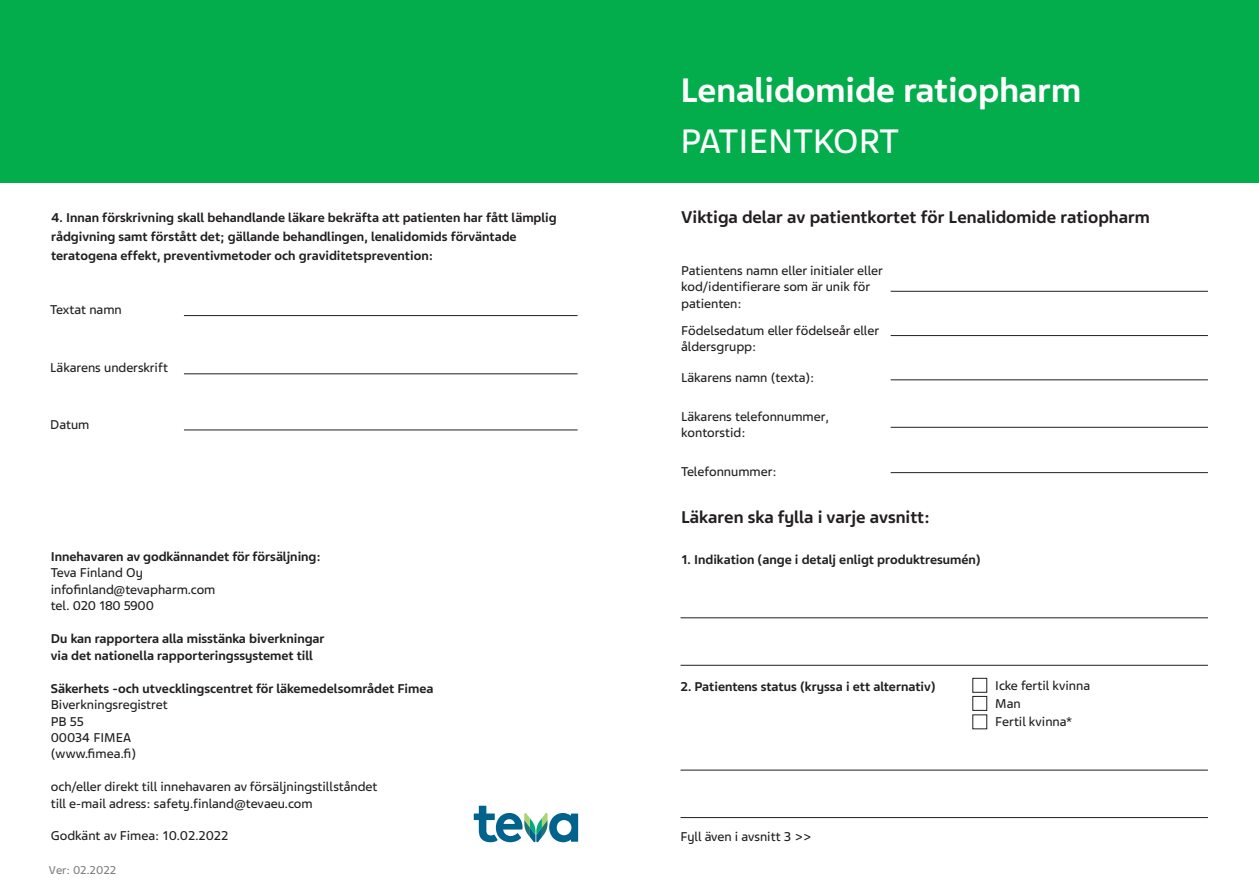
<style>
.page{position:relative;width:1259px;height:893px;background:#fff}
.page>*{position:absolute;margin:0;border:0;box-sizing:border-box;transform-origin:0 0}
.t1{font:700 36px "Teva Sans";color:#fff}
.t2{font:36px "Teva Sans";color:#fff}
.t3{font:700 18px "Teva Sans";color:#231f20}
.t4{font:13.5px/16.5px "Teva Sans";color:#231f20}
.t5{font:700 13.5px/16.5px "Teva Sans";color:#231f20}
.t6{font:12px "Teva Sans";color:#808080}
.s1{font-weight:700}
.s2{font-weight:400}
</style>
<div class="page">
<div style="left:0;top:0;width:671px;height:183px;background:#03ad4c"></div>
<div style="left:630px;top:0;width:629px;height:183px;background:#03ad4c"></div>
<hr style="left:184px;top:315px;width:393px;height:1px;background:#231f20">
<hr style="left:184px;top:430px;width:393px;height:1px;background:#231f20">
<hr style="left:184px;top:374px;width:393px;height:1px;background:#231f20">
<hr style="left:890px;top:291px;width:318px;height:1px;background:#231f20">
<hr style="left:890px;top:335px;width:318px;height:1px;background:#231f20">
<hr style="left:890px;top:380px;width:318px;height:1px;background:#231f20">
<hr style="left:680px;top:618px;width:528px;height:1px;background:#231f20">
<hr style="left:680px;top:770px;width:528px;height:1px;background:#231f20">
<hr style="left:890px;top:427px;width:318px;height:1px;background:#231f20">
<hr style="left:680px;top:665px;width:528px;height:1px;background:#231f20">
<hr style="left:680px;top:817px;width:528px;height:1px;background:#231f20">
<hr style="left:890px;top:472px;width:318px;height:1px;background:#231f20">
<div style="left:972px;top:696px;width:15px;height:15px;border:1px solid #231f20"></div>
<svg style="left:474px;top:806px;width:104px;height:36px"></svg>
<p class="t5" style="left:51px;top:208px;width:507px;line-height:19.2px">4. Innan förskrivning skall behandlande läkare bekräfta att patienten har fått lämplig rådgivning samt förstått det; gällande behandlingen, lenalidomids förväntade teratogena effekt, preventivmetoder och graviditetsprevention:</p>
<p class="t4" style="left:50px;top:301px;width:73px">Textat namn</p>
<p class="t4" style="left:50px;top:359px;width:119px">Läkarens underskrift</p>
<p class="t4" style="left:50px;top:416px;width:41px">Datum</p>
<p class="t4" style="left:51px;top:548px;width:272px"><span class="s1">Innehavaren av godkännandet för försäljning:<br></span>Teva Finland Oy<br>infofinland@tevapharm.com<br>tel. 020 180 5900</p>
<p class="t5" style="left:51px;top:631px;width:275px">Du kan rapportera alla misstänka biverkningar via det nationella rapporteringssystemet till</p>
<p class="t5" style="left:51px;top:680px;width:384px">Säkerhets -och utvecklingscentret för läkemedelsområdet Fimea<br><span class="s2">Biverkningsregistret<br>PB 55<br>00034 FIMEA<br>(www.fimea.fi)</span></p>
<p class="t4" style="left:51px;top:779px;width:328px">och/eller direkt till innehavaren av försäljningstillståndet till e-mail adress: safety.finland@tevaeu.com</p>
<p class="t4" style="left:51px;top:827px;width:179px">Godkänt av Fimea: 10.02.2022</p>
<p class="t6" style="left:49px;top:863px;width:69px">Ver: 02.2022</p>
<p class="t1" style="left:680px;top:69px;width:402px">Lenalidomide ratiopharm</p>
<p class="t2" style="left:680px;top:120px;width:220px">PATIENTKORT</p>
<p class="t3" style="left:681px;top:206px;width:470px">Viktiga delar av patientkortet för Lenalidomide ratiopharm</p>
<p class="t4" style="left:681px;top:262px;width:203px">Patientens namn eller initialer eller kod/identifierare som är unik för patienten:</p>
<p class="t4" style="left:681px;top:322px;width:199px">Födelsedatum eller födelseår eller åldersgrupp:</p>
<p class="t4" style="left:681px;top:370px;width:135px">Läkarens namn (texta):</p>
<p class="t4" style="left:681px;top:408px;width:149px">Läkarens telefonnummer, kontorstid:</p>
<p class="t4" style="left:681px;top:463px;width:97px">Telefonnummer:</p>
<p class="t3" style="left:681px;top:506px;width:250px">Läkaren ska fylla i varje avsnitt:</p>
<p class="t5" style="left:681px;top:552px;width:301px">1. Indikation (ange i detalj enligt produktresumén)</p>
<p class="t5" style="left:680px;top:678px;width:257px">2. Patientens status (kryssa i ett alternativ)</p>
<p class="t4" style="left:995px;top:678px;width:96px">Icke fertil kvinna</p>
<p class="t4" style="left:995px;top:696px;width:27px">Man</p>
<p class="t4" style="left:995px;top:714px;width:78px">Fertil kvinna*</p>
<p class="t4" style="left:680px;top:829px;width:133px">Fyll även i avsnitt 3 &gt;&gt;</p>
</div>
